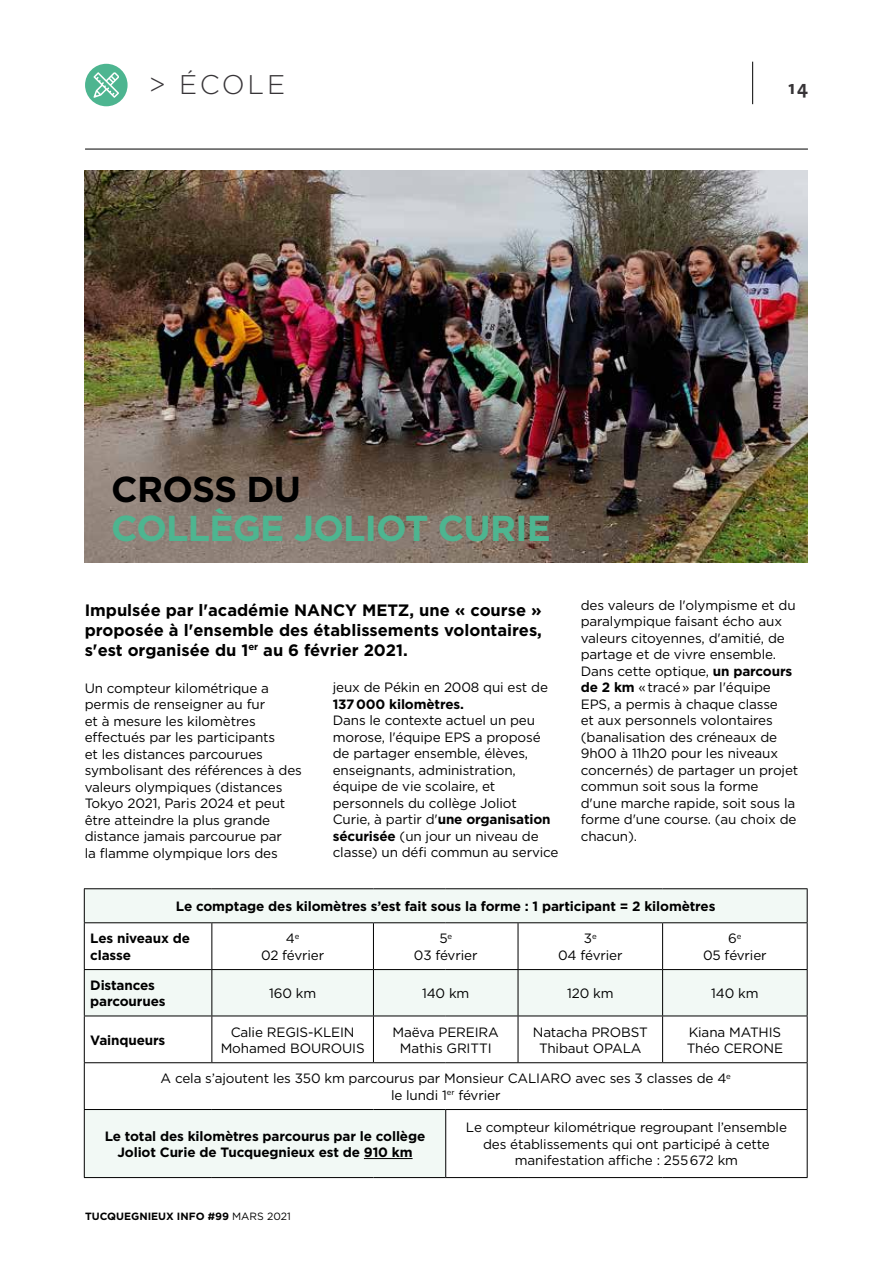
<style>
.page{position:relative;width:893px;height:1263px;background:#fff}
.page>*{position:absolute;margin:0;border:0;box-sizing:border-box;transform-origin:0 0}
.t1{font:700 36px "Gotham";letter-spacing:-.02em;color:#4db590}
.t2{font:700 36px "Gotham";letter-spacing:-.02em;color:#000}
.t3{font:300 27px "Gotham";letter-spacing:.1em;color:#373437}
.t4{font:700 19.5px "The Sans";color:#373437}
.t5{font:700 16.5px/19.8px "Gotham";color:#000;text-align:justify}
.t6{font:13.5px/16.5px "Gotham";letter-spacing:-.01em;color:#000;text-align:center}
.t7{font:700 13.5px/16.5px "Gotham";letter-spacing:-.01em;color:#000}
.t8{font:700 10.5px "Gotham";color:#000}
.s1{font-weight:700}
.s2{font-weight:400}
</style>
<div class="page">
<hr style="left:85px;top:149px;width:723px;height:1px;background:#000">
<hr style="left:752px;top:62px;width:1px;height:42px;background:#000">
<img style="left:85px;top:170px;width:722px;height:393px">
<div style="left:85px;top:64px;width:43px;height:42px;background:#4db590;border-radius:50%"></div>
<svg style="left:93px;top:72px;width:26px;height:26px"></svg>
<svg style="left:85px;top:889px;width:722px;height:288px"></svg>
<hr style="left:84px;top:888px;width:128px;height:1px;background:#000">
<hr style="left:84px;top:889px;width:1px;height:33px;background:#000">
<hr style="left:212px;top:888px;width:161px;height:1px;background:#000">
<hr style="left:373px;top:888px;width:73px;height:1px;background:#000">
<hr style="left:446px;top:888px;width:72px;height:1px;background:#000">
<hr style="left:518px;top:888px;width:145px;height:1px;background:#000">
<hr style="left:663px;top:888px;width:144px;height:1px;background:#000">
<hr style="left:807px;top:889px;width:1px;height:33px;background:#000">
<hr style="left:84px;top:922px;width:128px;height:1px;background:#000">
<hr style="left:84px;top:923px;width:1px;height:46px;background:#000">
<hr style="left:212px;top:922px;width:161px;height:1px;background:#000">
<hr style="left:211px;top:923px;width:1px;height:46px;background:#000">
<hr style="left:373px;top:922px;width:73px;height:1px;background:#000">
<hr style="left:373px;top:923px;width:1px;height:46px;background:#000">
<hr style="left:446px;top:922px;width:72px;height:1px;background:#000">
<hr style="left:518px;top:922px;width:145px;height:1px;background:#000">
<hr style="left:518px;top:923px;width:1px;height:46px;background:#000">
<hr style="left:663px;top:922px;width:144px;height:1px;background:#000">
<hr style="left:662px;top:923px;width:1px;height:46px;background:#000">
<hr style="left:807px;top:923px;width:1px;height:46px;background:#000">
<hr style="left:84px;top:969px;width:128px;height:1px;background:#000">
<hr style="left:84px;top:970px;width:1px;height:45px;background:#000">
<hr style="left:212px;top:969px;width:161px;height:1px;background:#000">
<hr style="left:211px;top:970px;width:1px;height:45px;background:#000">
<hr style="left:373px;top:969px;width:73px;height:1px;background:#000">
<hr style="left:373px;top:970px;width:1px;height:45px;background:#000">
<hr style="left:446px;top:969px;width:72px;height:1px;background:#000">
<hr style="left:518px;top:969px;width:145px;height:1px;background:#000">
<hr style="left:518px;top:970px;width:1px;height:45px;background:#000">
<hr style="left:663px;top:969px;width:144px;height:1px;background:#000">
<hr style="left:662px;top:970px;width:1px;height:45px;background:#000">
<hr style="left:807px;top:970px;width:1px;height:45px;background:#000">
<hr style="left:84px;top:1015px;width:128px;height:1px;background:#000">
<hr style="left:84px;top:1016px;width:1px;height:46px;background:#000">
<hr style="left:212px;top:1015px;width:161px;height:1px;background:#000">
<hr style="left:211px;top:1016px;width:1px;height:46px;background:#000">
<hr style="left:373px;top:1015px;width:73px;height:1px;background:#000">
<hr style="left:373px;top:1016px;width:1px;height:46px;background:#000">
<hr style="left:446px;top:1015px;width:72px;height:1px;background:#000">
<hr style="left:518px;top:1015px;width:145px;height:1px;background:#000">
<hr style="left:518px;top:1016px;width:1px;height:46px;background:#000">
<hr style="left:663px;top:1015px;width:144px;height:1px;background:#000">
<hr style="left:662px;top:1016px;width:1px;height:46px;background:#000">
<hr style="left:807px;top:1016px;width:1px;height:46px;background:#000">
<hr style="left:84px;top:1062px;width:128px;height:1px;background:#000">
<hr style="left:84px;top:1063px;width:1px;height:46px;background:#000">
<hr style="left:212px;top:1062px;width:161px;height:1px;background:#000">
<hr style="left:373px;top:1062px;width:73px;height:1px;background:#000">
<hr style="left:446px;top:1062px;width:72px;height:1px;background:#000">
<hr style="left:518px;top:1062px;width:145px;height:1px;background:#000">
<hr style="left:663px;top:1062px;width:144px;height:1px;background:#000">
<hr style="left:807px;top:1063px;width:1px;height:46px;background:#000">
<hr style="left:84px;top:1109px;width:128px;height:1px;background:#000">
<hr style="left:84px;top:1110px;width:1px;height:67px;background:#000">
<hr style="left:212px;top:1109px;width:161px;height:1px;background:#000">
<hr style="left:373px;top:1109px;width:73px;height:1px;background:#000">
<hr style="left:446px;top:1109px;width:72px;height:1px;background:#000">
<hr style="left:445px;top:1110px;width:1px;height:67px;background:#000">
<hr style="left:518px;top:1109px;width:145px;height:1px;background:#000">
<hr style="left:663px;top:1109px;width:144px;height:1px;background:#000">
<hr style="left:807px;top:1110px;width:1px;height:67px;background:#000">
<hr style="left:84px;top:1177px;width:128px;height:1px;background:#000">
<hr style="left:212px;top:1177px;width:161px;height:1px;background:#000">
<hr style="left:373px;top:1177px;width:73px;height:1px;background:#000">
<hr style="left:446px;top:1177px;width:72px;height:1px;background:#000">
<hr style="left:518px;top:1177px;width:145px;height:1px;background:#000">
<hr style="left:663px;top:1177px;width:144px;height:1px;background:#000">
<hr style="left:364px;top:1158px;width:49px;height:1px;background:#000">
<h2 class="t3" style="left:149px;top:67px;width:138px">&gt; ÉCOLE</h2>
<h3 class="t4" style="left:788px;top:71px;width:21px">14</h3>
<h1 class="t2" style="left:111px;top:466px;width:191px">CROSS DU</h1>
<h1 class="t1" style="left:111px;top:505px;width:441px">COLLÈGE JOLIOT CURIE</h1>
<p class="t5" style="left:85px;top:600px;width:459px">Impulsée par l'académie NANCY METZ, une « course » proposée à l'ensemble des établissements volontaires, s'est organisée du 1<sup>er</sup> au 6 février 2021.</p>
<p class="t6" style="left:85px;top:679px;width:219px;text-align:left">Un compteur kilométrique a permis de renseigner au fur<br>et à mesure les kilomètres effectués par les participants<br>et les distances parcourues symbolisant des références à des valeurs olympiques (distances<br>Tokyo 2021, Paris 2024 et peut être atteindre la plus grande distance jamais parcourue par<br>la flamme olympique lors des</p>
<p class="t6" style="left:333px;top:679px;width:217px">jeux de Pékin en 2008 qui est de</p>
<p class="t7" style="left:333px;top:696px;width:133px">137 000 kilomètres.</p>
<p class="t6" style="left:333px;top:712px;width:227px;text-align:left">Dans le contexte actuel un peu morose, l'équipe EPS a proposé de partager ensemble, élèves, enseignants, administration, équipe de vie scolaire, et personnels du collège Joliot<br>Curie, à partir d'<span class="s1">une organisation sécurisée</span> (un jour un niveau de classe) un défi commun au service</p>
<p class="t6" style="left:581px;top:597px;width:219px;text-align:left">des valeurs de l'olympisme et du paralympique faisant écho aux valeurs citoyennes, d'amitié, de partage et de vivre ensemble.<br>Dans cette optique, <span class="s1">un parcours de 2 km</span> « tracé » par l'équipe<br>EPS, a permis à chaque classe<br>et aux personnels volontaires (banalisation des créneaux de<br>9h00 à 11h20 pour les niveaux concernés) de partager un projet commun soit sous la forme<br>d'une marche rapide, soit sous la forme d'une course. (au choix de chacun).</p>
<p class="t7" style="left:176px;top:898px;width:541px">Le comptage des kilomètres s’est fait sous la forme : 1 participant = 2 kilomètres</p>
<p class="t7" style="left:90px;top:930px;width:101px">Les niveaux de classe</p>
<p class="t6" style="left:261px;top:930px;width:65px">4<sup>e<br></sup>02 février</p>
<p class="t6" style="left:414px;top:930px;width:65px">5<sup>e<br></sup>03 février</p>
<p class="t6" style="left:558px;top:930px;width:66px">3<sup>e<br></sup>04 février</p>
<p class="t6" style="left:703px;top:930px;width:65px">6<sup>e<br></sup>05 février</p>
<p class="t7" style="left:90px;top:977px;width:77px">Distances parcourues</p>
<p class="t6" style="left:269px;top:985px;width:49px">160 km</p>
<p class="t6" style="left:422px;top:985px;width:49px">140 km</p>
<p class="t6" style="left:567px;top:985px;width:48px">120 km</p>
<p class="t6" style="left:711px;top:985px;width:49px">140 km</p>
<p class="t7" style="left:90px;top:1032px;width:77px">Vainqueurs</p>
<p class="t6" style="left:221px;top:1023px;width:145px">Calie REGIS-KLEIN<br>Mohamed BOUROUIS</p>
<p class="t6" style="left:393px;top:1023px;width:108px">Maëva PEREIRA<br>Mathis GRITTI</p>
<p class="t6" style="left:533px;top:1023px;width:117px">Natacha PROBST<br>Thibaut OPALA</p>
<p class="t6" style="left:687px;top:1023px;width:98px;text-align:left">Kiana MATHIS<br>Théo CERONE</p>
<p class="t6" style="left:161px;top:1070px;width:572px">A cela s’ajoutent les 350 km parcourus par Monsieur CALIARO avec ses 3 classes de 4<sup>e </sup>le lundi 1<sup>er</sup> février</p>
<p class="t7" style="left:105px;top:1127px;width:322px;text-align:center">Le total des kilomètres parcourus par le collège<br>Joliot Curie de Tucquegnieux est de 910 km</p>
<p class="t6" style="left:466px;top:1119px;width:323px">Le compteur kilométrique regroupant l’ensemble des établissements qui ont participé à cette manifestation affiche : 255 672 km</p>
<p class="t8" style="left:85px;top:1210px;width:207px">TUCQUEGNIEUX INFO #99 <span class="s2">MARS 2021</span></p>
</div>
